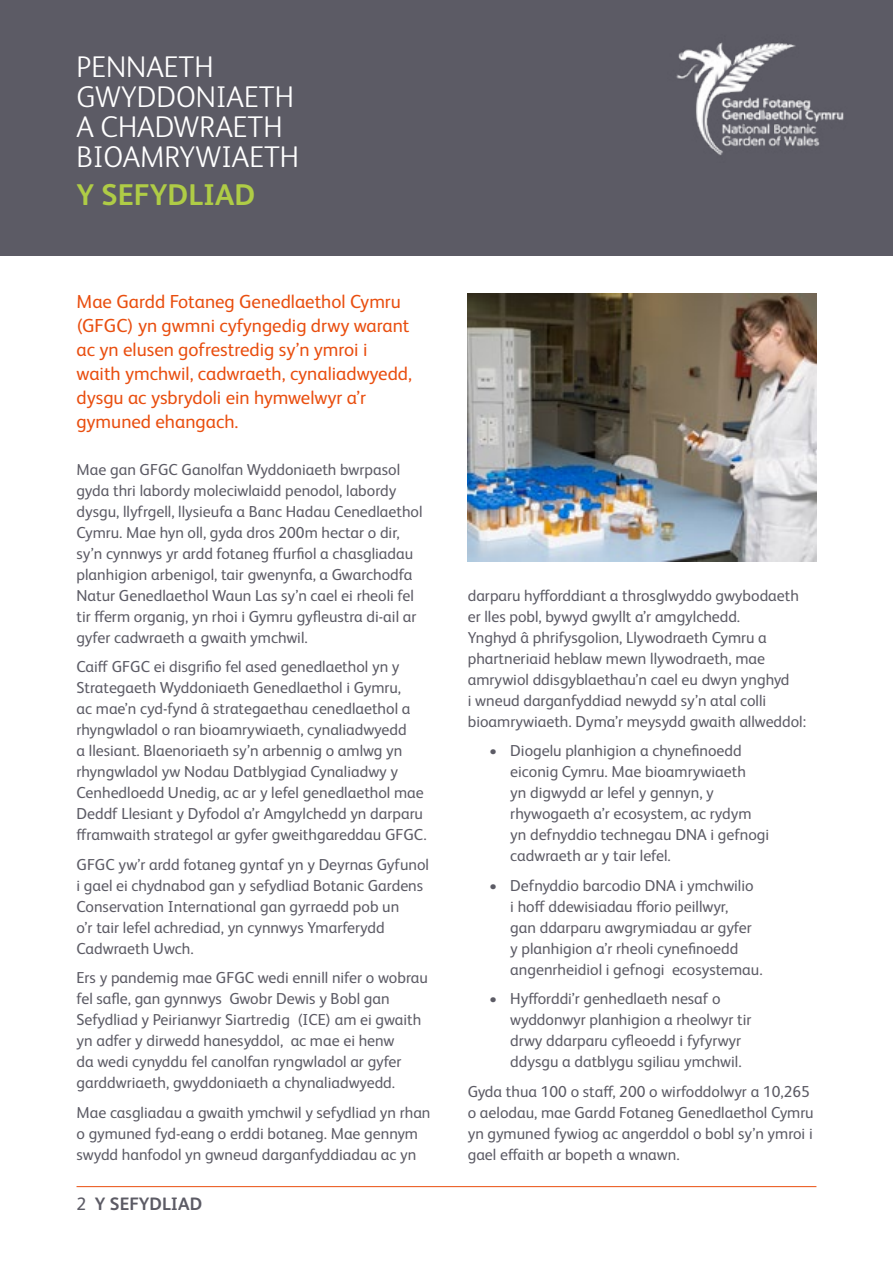
<style>
.page{position:relative;width:893px;height:1263px;background:#fff}
.page>*{position:absolute;margin:0;border:0;box-sizing:border-box;transform-origin:0 0}
.t1{font:300 30px/30px "FS Albert Pro";color:#fff}
.t2{font:700 30px "FS Albert Pro";color:#afcc46}
.t3{font:18.9px/24px "FS Albert Pro";color:#e94e0f}
.t4{font:700 18px "FS Albert Pro";color:#5c5b65}
.t5{font:15.9px/21px "FS Albert Pro";color:#5c5b65}
.s1{font-weight:400}
</style>
<div class="page">
<div style="left:0;top:0;width:893px;height:255px;background:#5c5b65"></div>
<img style="left:676px;top:42px;width:168px;height:113px">
<img style="left:468px;top:293px;width:348px;height:268px">
<hr style="left:77px;top:1186px;width:739px;height:1px;background:#e94e0f">
<h1 class="t1" style="left:77px;top:50px;width:224px">PENNAETH<br>GWYDDONIAETH<br>A CHADWRAETH<br>BIOAMRYWIAETH</h1>
<h1 class="t2" style="left:77px;top:174px;width:180px">Y SEFYDLIAD</h1>
<p class="t3" style="left:77px;top:288px;width:337px">Mae Gardd Fotaneg Genedlaethol Cymru (GFGC) yn gwmni cyfyngedig drwy warant ac yn elusen gofrestredig sy’n ymroi i waith ymchwil, cadwraeth, cynaliadwyedd, dysgu ac ysbrydoli ein hymwelwyr a’r gymuned ehangach.</p>
<p class="t5" style="left:77px;top:457px;width:347px">Mae gan GFGC Ganolfan Wyddoniaeth bwrpasol gyda thri labordy moleciwlaidd penodol, labordy dysgu, llyfrgell, llysieufa a Banc Hadau Cenedlaethol Cymru. Mae hyn oll, gyda dros 200m hectar o dir, sy’n cynnwys yr ardd fotaneg ffurfiol a chasgliadau planhigion arbenigol, tair gwenynfa, a Gwarchodfa Natur Genedlaethol Waun Las sy’n cael ei rheoli fel tir fferm organig, yn rhoi i Gymru gyfleustra di-ail ar gyfer cadwraeth a gwaith ymchwil.</p>
<p class="t5" style="left:77px;top:655px;width:352px">Caiff GFGC ei disgrifio fel ased genedlaethol yn y Strategaeth Wyddoniaeth Genedlaethol i Gymru,<br>ac mae’n cyd-fynd â strategaethau cenedlaethol a rhyngwladol o ran bioamrywiaeth, cynaliadwyedd<br>a llesiant. Blaenoriaeth sy’n arbennig o amlwg yn rhyngwladol yw Nodau Datblygiad Cynaliadwy y Cenhedloedd Unedig, ac ar y lefel genedlaethol mae Deddf Llesiant y Dyfodol a’r Amgylchedd yn darparu fframwaith strategol ar gyfer gweithgareddau GFGC.</p>
<p class="t5" style="left:77px;top:852px;width:354px">GFGC yw’r ardd fotaneg gyntaf yn y Deyrnas Gyfunol i gael ei chydnabod gan y sefydliad Botanic Gardens Conservation International gan gyrraedd pob un<br>o’r tair lefel achrediad, yn cynnwys Ymarferydd Cadwraeth Uwch.</p>
<p class="t5" style="left:77px;top:966px;width:353px">Ers y pandemig mae GFGC wedi ennill nifer o wobrau fel safle, gan gynnwys Gwobr Dewis y Bobl gan Sefydliad y Peirianwyr Siartredig (ICE) am ei gwaith yn adfer y dirwedd hanesyddol, ac mae ei henw<br>da wedi cynyddu fel canolfan ryngwladol ar gyfer garddwriaeth, gwyddoniaeth a chynaliadwyedd.</p>
<p class="t5" style="left:77px;top:1100px;width:355px">Mae casgliadau a gwaith ymchwil y sefydliad yn rhan o gymuned fyd-eang o erddi botaneg. Mae gennym swydd hanfodol yn gwneud darganfyddiadau ac yn</p>
<p class="t4" style="left:77px;top:1191px;width:127px"><span class="s1">2</span> Y SEFYDLIAD</p>
<p class="t5" style="left:468px;top:583px;width:340px">darparu hyfforddiant a throsglwyddo gwybodaeth er lles pobl, bywyd gwyllt a’r amgylchedd.<br>Ynghyd â phrifysgolion, Llywodraeth Cymru a phartneriaid heblaw mewn llywodraeth, mae amrywiol ddisgyblaethau’n cael eu dwyn ynghyd<br>i wneud darganfyddiad newydd sy’n atal colli bioamrywiaeth. Dyma’r meysydd gwaith allweddol:</p>
<p class="t5" style="left:510px;top:739px;width:260px;text-indent:-21px">• Diogelu planhigion a chynefinoedd eiconig Cymru. Mae bioamrywiaeth<br>yn digwydd ar lefel y gennyn, y rhywogaeth a’r ecosystem, ac rydym yn defnyddio technegau DNA i gefnogi cadwraeth ar y tair lefel.</p>
<p class="t5" style="left:510px;top:874px;width:254px;text-indent:-21px">• Defnyddio barcodio DNA i ymchwilio<br>i hoff ddewisiadau fforio peillwyr,<br>gan ddarparu awgrymiadau ar gyfer y planhigion a’r rheoli cynefinoedd angenrheidiol i gefnogi ecosystemau.</p>
<p class="t5" style="left:510px;top:987px;width:243px;text-indent:-21px">• Hyfforddi’r genhedlaeth nesaf o wyddonwyr planhigion a rheolwyr tir drwy ddarparu cyfleoedd i fyfyrwyr ddysgu a datblygu sgiliau ymchwil.</p>
<p class="t5" style="left:468px;top:1080px;width:347px">Gyda thua 100 o staff, 200 o wirfoddolwyr a 10,265 o aelodau, mae Gardd Fotaneg Genedlaethol Cymru yn gymuned fywiog ac angerddol o bobl sy’n ymroi i gael effaith ar bopeth a wnawn.</p>
</div>
